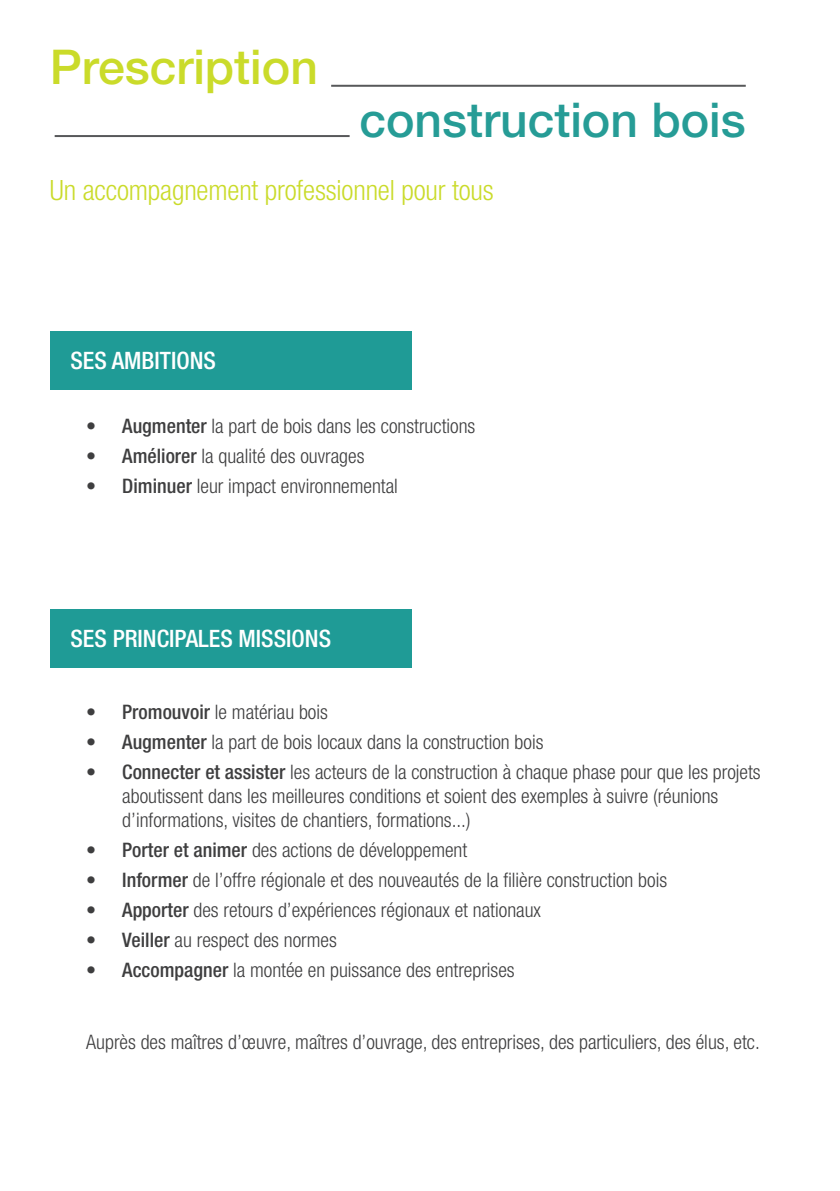
<style>
.page{position:relative;width:840px;height:1191px;background:#fff}
.page>*{position:absolute;margin:0;border:0;box-sizing:border-box;transform-origin:0 0}
.t1{font:500 48px "Helvetica Neue LT Std";color:#269c96}
.t2{font:500 48px "Helvetica Neue LT Std";color:#cadb2a}
.t3{font:300 condensed 28px "Helvetica Neue LT Std";letter-spacing:-.005em;color:#cadb2a}
.t4{font:500 condensed 24px "Helvetica Neue LT Std";color:#fff}
.t5{font:300 condensed 20px/24px "Helvetica Neue LT Std";color:#3e3e3f}
.s1{font-weight:500}
</style>
<div class="page">
<div style="left:50px;top:331px;width:361px;height:58px;background:#1f9b96"></div>
<div style="left:50px;top:609px;width:361px;height:58px;background:#1f9b96"></div>
<hr style="left:55px;top:135px;width:294px;height:2px;background:#57585a">
<hr style="left:331px;top:85px;width:414px;height:2px;background:#57585a">
<p class="t2" style="left:50px;top:38px;width:269px">Prescription</p>
<p class="t1" style="left:359px;top:91px;width:387px">construction bois</p>
<p class="t3" style="left:50px;top:174px;width:445px">Un accompagnement professionnel pour tous</p>
<p class="t4" style="left:70px;top:346px;width:147px">SES AMBITIONS</p>
<p class="t5" style="left:86px;top:414px;width:390px"><span class="s1">• Augmenter</span> la part de bois dans les constructions</p>
<p class="t5" style="left:86px;top:444px;width:279px"><span class="s1">• Améliorer</span> la qualité des ouvrages</p>
<p class="t5" style="left:86px;top:474px;width:313px"><span class="s1">• Diminuer</span> leur impact environnemental</p>
<p class="t4" style="left:70px;top:624px;width:262px">SES PRINCIPALES MISSIONS</p>
<p class="t5" style="left:86px;top:699px;width:243px"><span class="s1">• Promouvoir</span> le matériau bois</p>
<p class="t5" style="left:86px;top:729px;width:458px"><span class="s1">• Augmenter</span> la part de bois locaux dans la construction bois</p>
<p class="t5" style="left:122px;top:759px;width:639px;text-indent:-36px"><span class="s1">• Connecter et assister</span> les acteurs de la construction à chaque phase pour que les projets aboutissent dans les meilleures conditions et soient des exemples à suivre (réunions d’informations, visites de chantiers, formations...)</p>
<p class="t5" style="left:86px;top:837px;width:382px"><span class="s1">• Porter et animer</span> des actions de développement</p>
<p class="t5" style="left:86px;top:867px;width:582px"><span class="s1">• Informer</span> de l’offre régionale et des nouveautés de la filière construction bois</p>
<p class="t5" style="left:86px;top:897px;width:456px"><span class="s1">• Apporter</span> des retours d’expériences régionaux et nationaux</p>
<p class="t5" style="left:86px;top:927px;width:252px"><span class="s1">• Veiller</span> au respect des normes</p>
<p class="t5" style="left:86px;top:957px;width:429px"><span class="s1">• Accompagner</span> la montée en puissance des entreprises</p>
<p class="t5" style="left:86px;top:1029px;width:674px">Auprès des maîtres d’œuvre, maîtres d’ouvrage, des entreprises, des particuliers, des élus, etc.</p>
</div>
